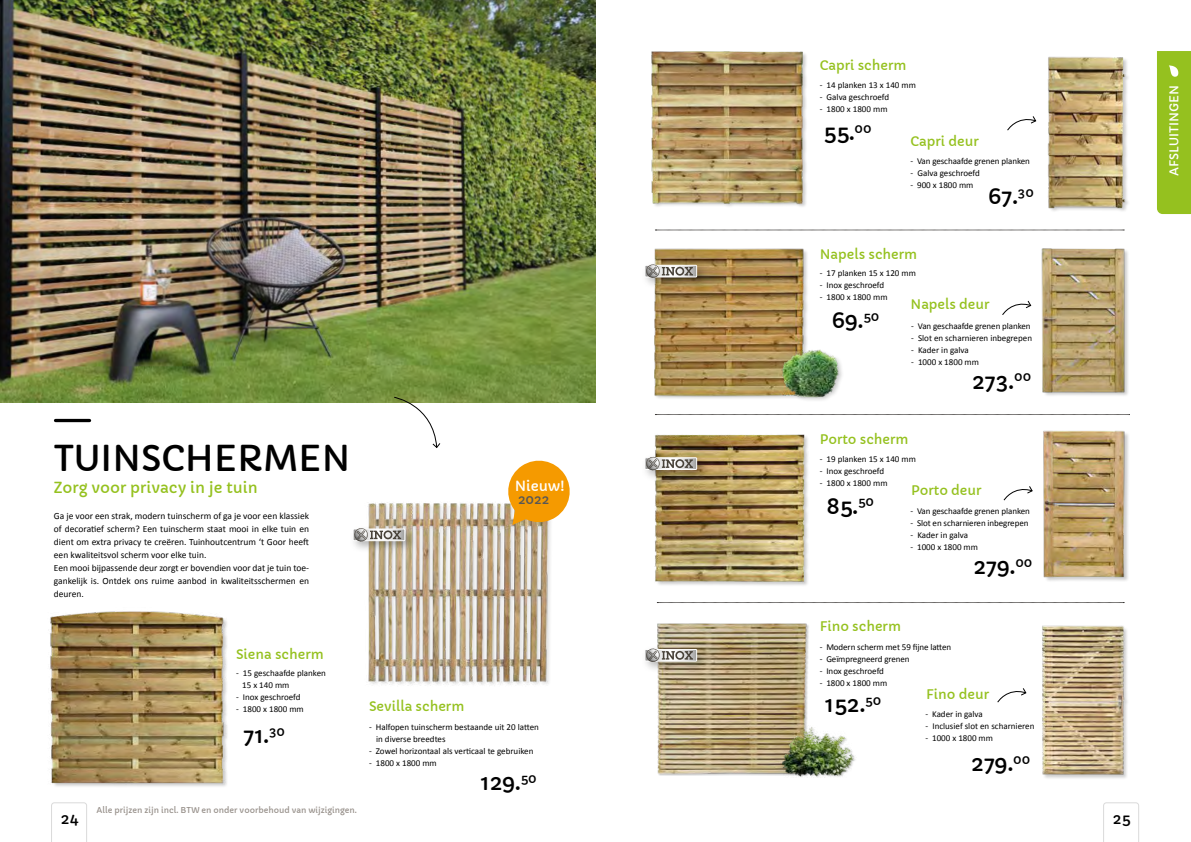
<style>
.page{position:relative;width:1191px;height:842px;background:#fff}
.page>*{position:absolute;margin:0;border:0;box-sizing:border-box;transform-origin:0 0}
.t1{font:35px "Capriola";color:#000}
.t2{font:22px "Capriola";color:#000}
.t3{font:15px "Capriola";color:#95c11f}
.t4{font:15px "Capriola";color:#000}
.t5{font:13.8px "Capriola";letter-spacing:-.01em;color:#fff}
.t6{font:13px "Capriola";color:#95c11f}
.t7{font:13px "Capriola";color:#575756}
.t8{font:12px "Capriola";color:#fff}
.t9{font:9.5px/13px "Calibri";color:#000}
.t10{font:9px/12px "Calibri";color:#000}
.t11{font:8px "Capriola";color:#97908a}
</style>
<div class="page">
<svg style="left:51px;top:802px;width:36px;height:40px"></svg>
<svg style="left:1103px;top:802px;width:36px;height:40px"></svg>
<img style="left:0;top:0;width:595px;height:403px">
<img style="left:657px;top:623px;width:151px;height:151px">
<hr style="left:56px;top:419px;width:34px;height:3px;background:#000">
<img style="left:1042px;top:625px;width:86px;height:154px">
<img style="left:50px;top:611px;width:177px;height:176px">
<img style="left:778px;top:720px;width:78px;height:58px">
<div style="left:1157px;top:51px;width:34px;height:163px;background:#95c11f"></div>
<img style="left:368px;top:502px;width:183px;height:183px">
<img style="left:654px;top:434px;width:154px;height:151px">
<img style="left:651px;top:51px;width:156px;height:156px">
<img style="left:1047px;top:56px;width:81px;height:155px">
<svg style="left:1007px;top:116px;width:29px;height:15px"></svg>
<img style="left:654px;top:248px;width:153px;height:151px">
<img style="left:1031px;top:248px;width:97px;height:148px">
<div style="left:641px;top:261px;width:68px;height:29px;background:#000;opacity:.3"></div>
<div style="left:645px;top:265px;width:52px;height:12px;border:1px solid #fff"></div>
<svg style="left:645px;top:264px;width:51px;height:15px"></svg>
<div style="left:641px;top:453px;width:68px;height:29px;background:#000;opacity:.3"></div>
<div style="left:645px;top:458px;width:52px;height:12px;border:1px solid #fff"></div>
<svg style="left:645px;top:456px;width:51px;height:15px"></svg>
<div style="left:781px;top:349px;width:63px;height:54px;background:#000;opacity:.2"></div>
<img style="left:779px;top:346px;width:61px;height:52px">
<img style="left:1043px;top:430px;width:86px;height:151px">
<svg style="left:1002px;top:300px;width:29px;height:15px"></svg>
<svg style="left:1003px;top:486px;width:30px;height:15px"></svg>
<svg style="left:655px;top:230px;width:469px;height:1px"></svg>
<svg style="left:655px;top:414px;width:474px;height:1px"></svg>
<svg style="left:657px;top:602px;width:467px;height:1px"></svg>
<svg style="left:997px;top:688px;width:30px;height:15px"></svg>
<div style="left:641px;top:645px;width:68px;height:29px;background:#000;opacity:.3"></div>
<div style="left:645px;top:649px;width:52px;height:12px;border:1px solid #fff"></div>
<svg style="left:645px;top:648px;width:51px;height:15px"></svg>
<div style="left:349px;top:524px;width:68px;height:30px;background:#000;opacity:.3"></div>
<svg style="left:353px;top:527px;width:52px;height:15px"></svg>
<svg style="left:393px;top:396px;width:48px;height:52px"></svg>
<svg style="left:504px;top:460px;width:66px;height:66px"></svg>
<h3 class="t6" style="left:820px;top:57px;width:88px">Capri scherm</h3>
<p class="t10" style="left:820px;top:78px;width:98px">- 14 planken 13 x 140 mm</p>
<p class="t10" style="left:820px;top:90px;width:71px">- Galva geschroefd</p>
<p class="t10" style="left:820px;top:102px;width:69px">- 1800 x 1800 mm</p>
<h3 class="t6" style="left:910px;top:133px;width:70px">Capri deur</h3>
<p class="t10" style="left:910px;top:155px;width:121px">- Van geschaafde grenen planken</p>
<p class="t10" style="left:910px;top:167px;width:71px">- Galva geschroefd</p>
<p class="t10" style="left:910px;top:179px;width:64px">- 900 x 1800 mm</p>
<h2 class="t2" style="left:823px;top:119px;width:50px">55.<sup>00</sup></h2>
<h2 class="t2" style="left:988px;top:183px;width:47px">67.<sup>30</sup></h2>
<h3 class="t6" style="left:820px;top:246px;width:99px">Napels scherm</h3>
<p class="t10" style="left:820px;top:267px;width:98px">- 17 planken 15 x 120 mm</p>
<p class="t10" style="left:820px;top:279px;width:66px">- Inox geschroefd</p>
<p class="t10" style="left:820px;top:291px;width:69px">- 1800 x 1800 mm</p>
<h3 class="t6" style="left:910px;top:296px;width:81px">Napels deur</h3>
<h2 class="t2" style="left:832px;top:307px;width:49px">69.<sup>50</sup></h2>
<p class="t10" style="left:911px;top:319px;width:121px">- Van geschaafde grenen planken</p>
<p class="t10" style="left:911px;top:331px;width:122px">- Slot en scharnieren inbegrepen</p>
<p class="t10" style="left:911px;top:343px;width:59px">- Kader in galva</p>
<p class="t10" style="left:911px;top:355px;width:69px">- 1000 x 1800 mm</p>
<h1 class="t1" style="left:54px;top:437px;width:298px">TUINSCHERMEN</h1>
<h3 class="t3" style="left:54px;top:479px;width:205px">Zorg voor privacy in je tuin</h3>
<p class="t9" style="left:54px;top:509px;width:257px">Ga je voor een strak, modern tuinscherm of ga je voor een klassiek of decoratief scherm? Een tuinscherm staat mooi in elke tuin en dient om extra privacy te creëren. Tuinhoutcentrum ‘t Goor heeft een kwaliteitsvol scherm voor elke tuin.<br>Een mooi bijpassende deur zorgt er bovendien voor dat je tuin toe&shy;gankelijk is. Ontdek ons ruime aanbod in kwaliteitsschermen en deuren.</p>
<h3 class="t6" style="left:236px;top:646px;width:89px">Siena scherm</h3>
<p class="t10" style="left:242px;top:666px;width:85px;text-indent:-6px">- 15 geschaafde planken<br>15 x 140 mm</p>
<p class="t10" style="left:236px;top:690px;width:66px">- Inox geschroefd</p>
<p class="t10" style="left:236px;top:702px;width:69px">- 1800 x 1800 mm</p>
<h3 class="t6" style="left:369px;top:699px;width:97px">Sevilla scherm</h3>
<h3 class="t5" style="left:515px;top:478px;width:51px">Nieuw!</h3>
<h3 class="t7" style="left:518px;top:491px;width:33px">2022</h3>
<h2 class="t2" style="left:243px;top:721px;width:43px">71.<sup>30</sup></h2>
<p class="t10" style="left:376px;top:721px;width:164px;text-indent:-7px">- Halfopen tuinscherm bestaande uit 20 latten in diverse breedtes</p>
<p class="t10" style="left:369px;top:745px;width:166px">- Zowel horizontaal als verticaal te gebruiken</p>
<p class="t10" style="left:369px;top:757px;width:69px">- 1800 x 1800 mm</p>
<h2 class="t2" style="left:480px;top:769px;width:58px">129.<sup>50</sup></h2>
<h2 class="t2" style="left:972px;top:367px;width:61px">273.<sup>00</sup></h2>
<h3 class="t6" style="left:820px;top:432px;width:90px">Porto scherm</h3>
<p class="t10" style="left:820px;top:453px;width:98px">- 19 planken 15 x 140 mm</p>
<p class="t10" style="left:820px;top:465px;width:66px">- Inox geschroefd</p>
<p class="t10" style="left:820px;top:477px;width:69px">- 1800 x 1800 mm</p>
<h3 class="t6" style="left:911px;top:483px;width:72px">Porto deur</h3>
<h2 class="t2" style="left:827px;top:492px;width:49px">85.<sup>50</sup></h2>
<p class="t10" style="left:910px;top:504px;width:121px">- Van geschaafde grenen planken</p>
<p class="t10" style="left:910px;top:516px;width:119px">- Slot en scharnieren inbegrepen</p>
<p class="t10" style="left:910px;top:528px;width:59px">- Kader in galva</p>
<p class="t10" style="left:910px;top:540px;width:69px">- 1000 x 1800 mm</p>
<h2 class="t2" style="left:973px;top:553px;width:61px">279.<sup>00</sup></h2>
<h3 class="t6" style="left:820px;top:619px;width:83px">Fino scherm</h3>
<p class="t10" style="left:820px;top:640px;width:133px">- Modern scherm met 59 fijne latten</p>
<p class="t10" style="left:820px;top:652px;width:91px">- Geïmpregneerd grenen</p>
<p class="t10" style="left:820px;top:664px;width:66px">- Inox geschroefd</p>
<p class="t10" style="left:820px;top:676px;width:69px">- 1800 x 1800 mm</p>
<h2 class="t2" style="left:825px;top:691px;width:58px">152.<sup>50</sup></h2>
<h3 class="t6" style="left:926px;top:686px;width:64px">Fino deur</h3>
<p class="t10" style="left:925px;top:707px;width:59px">- Kader in galva</p>
<p class="t10" style="left:925px;top:719px;width:110px">- Inclusief slot en scharnieren</p>
<p class="t10" style="left:925px;top:731px;width:69px">- 1000 x 1800 mm</p>
<h2 class="t2" style="left:971px;top:749px;width:61px">279.<sup>00</sup></h2>
<p class="t11" style="left:96px;top:805px;width:262px">Alle prijzen zijn incl. BTW en onder voorbehoud van wijzigingen.</p>
<h3 class="t4" style="left:61px;top:809px;width:19px">24</h3>
<h3 class="t4" style="left:1113px;top:809px;width:19px">25</h3>
<h3 class="t8" style="left:1166px;top:176px;width:92px;rotate:-90deg">AFSLUITINGEN</h3>
</div>
